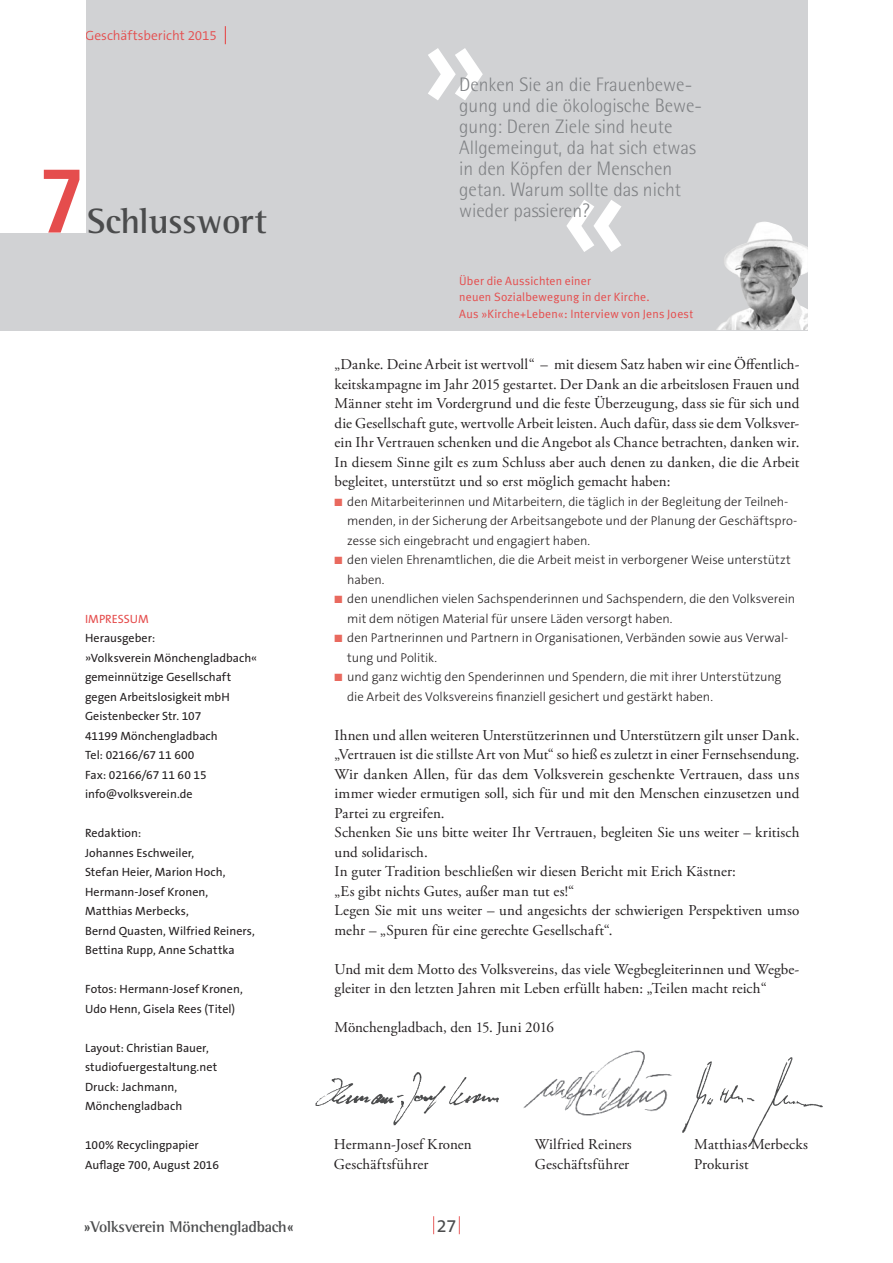
<style>
.page{position:relative;width:893px;height:1263px;background:#fff}
.page>*{position:absolute;margin:0;border:0;box-sizing:border-box;transform-origin:0 0}
.t1{font:700 condensed 90px "Frutiger";color:#e54d4d}
.t2{font:700 36px "Rotis Semi Serif";letter-spacing:-.01em;color:#4b4c4d}
.t3{font:300 19.5px/21px "Rotis Semi Sans";color:#808285}
.t4{font:18px "The Sans B5 Plain";color:#4b4c4d}
.t5{font:700 15.9px "Rotis Semi Serif";letter-spacing:-.02em;color:#4b4c4d}
.t6{font:15px/19.5px "Adobe Garamond Pro";letter-spacing:.01em;color:#231f20}
.t7{font:300 13.5px "The Sans B4";letter-spacing:-.005em;color:#e54d4d}
.t8{font:300 12.75px/19.5px "The Sans B3";letter-spacing:-.005em;color:#231f20}
.t9{font:12px/19.5px "The Sans B5 Plain";letter-spacing:.005em;color:#231f20}
.t10{font:12px/16.5px "Meta Plus Normal";letter-spacing:.015em;color:#e54d4d}
.t11{font:12px "The Sans B5 Plain";color:#e54d4d}
.s1{color:#e9695e}
</style>
<div class="page">
<div style="left:0;top:0;width:808px;height:330px;background:#d1d2d4"></div>
<img style="left:523px;top:1050px;width:149px;height:66px">
<svg style="left:433px;top:1216px;width:1px;height:18px"></svg>
<svg style="left:459px;top:1216px;width:1px;height:18px"></svg>
<svg style="left:225px;top:26px;width:1px;height:18px"></svg>
<div style="left:0;top:0;width:85px;height:233px;background:#fff"></div>
<img style="left:316px;top:1072px;width:182px;height:53px">
<img style="left:683px;top:1058px;width:139px;height:88px">
<img style="left:716px;top:222px;width:92px;height:108px">
<svg style="left:428px;top:48px;width:55px;height:52px"></svg>
<svg style="left:566px;top:200px;width:55px;height:52px"></svg>
<p class="t7" style="left:85px;top:29px;width:133px">Geschäftsbericht 2015</p>
<h1 class="t1" style="left:38px;top:148px;width:48px">7</h1>
<h2 class="t2" style="left:87px;top:199px;width:182px">Schlusswort</h2>
<p class="t11" style="left:85px;top:612px;width:65px">IMPRESSUM</p>
<p class="t9" style="left:85px;top:629px;width:174px">Herausgeber:<br>»Volksverein Mönchengladbach« gemeinnützige Gesellschaft gegen Arbeitslosigkeit mbH<br>Geistenbecker Str. 107<br>41199 Mönchengladbach<br>Tel: 02166/67 11 600<br>Fax: 02166/67 11 60 15 info@volksverein.de</p>
<p class="t9" style="left:85px;top:824px;width:171px">Redaktion:<br>Johannes Eschweiler,<br>Stefan Heier, Marion Hoch,<br>Hermann-Josef Kronen,<br>Matthias Merbecks,<br>Bernd Quasten, Wilfried Reiners,<br>Bettina Rupp, Anne Schattka</p>
<p class="t9" style="left:85px;top:980px;width:159px">Fotos: Hermann-Josef Kronen,<br>Udo Henn, Gisela Rees (Titel)</p>
<p class="t9" style="left:85px;top:1038px;width:134px">Layout: Christian Bauer, studiofuergestaltung.net<br>Druck: Jachmann,<br>Mönchengladbach</p>
<p class="t9" style="left:85px;top:1136px;width:135px">100% Recyclingpapier<br>Auflage 700, August 2016</p>
<h3 class="t3" style="left:459px;top:74px;width:244px">Denken Sie an die Frauenbewe&shy;gung und die ökologische Bewe&shy;gung: Deren Ziele sind heute<br>Allgemeingut, da hat sich etwas in den Köpfen der Menschen getan. Warum sollte das nicht wieder passieren?</h3>
<p class="t10" style="left:459px;top:272px;width:235px">Über die Aussichten einer<br>neuen Sozialbewegung in der Kirche.<br>Aus »Kirche+Leben«: Interview von Jens Joest</p>
<p class="t6" style="left:334px;top:355px;width:466px;text-align:justify">„Danke. Deine Arbeit ist wertvoll“ – mit diesem Satz haben wir eine Öffentlich&shy;keitskampagne im Jahr 2015 gestartet. Der Dank an die arbeitslosen Frauen und Männer steht im Vordergrund und die feste Überzeugung, dass sie für sich und die Gesellschaft gute, wertvolle Arbeit leisten. Auch dafür, dass sie dem Volksver&shy;ein Ihr Vertrauen schenken und die Angebot als Chance betrachten, danken wir.<br>In diesem Sinne gilt es zum Schluss aber auch denen zu danken, die die Arbeit begleitet, unterstützt und so erst möglich gemacht haben:</p>
<p class="t8" style="left:347px;top:492px;width:452px;text-indent:-13px"><span class="s1">■</span> den Mitarbeiterinnen und Mitarbeitern, die täglich in der Begleitung der Teilneh&shy;menden, in der Sicherung der Arbeitsangebote und der Planung der Geschäftspro&shy;zesse sich eingebracht und engagiert haben.</p>
<p class="t8" style="left:347px;top:551px;width:445px;text-indent:-13px"><span class="s1">■</span> den vielen Ehrenamtlichen, die die Arbeit meist in verborgener Weise unterstützt haben.</p>
<p class="t8" style="left:347px;top:590px;width:449px;text-indent:-13px"><span class="s1">■</span> den unendlichen vielen Sachspenderinnen und Sachspendern, die den Volksverein mit dem nötigen Material für unsere Läden versorgt haben.</p>
<p class="t8" style="left:347px;top:629px;width:443px;text-indent:-13px"><span class="s1">■</span> den Partnerinnen und Partnern in Organisationen, Verbänden sowie aus Verwal&shy;tung und Politik.</p>
<p class="t8" style="left:347px;top:668px;width:436px;text-indent:-13px"><span class="s1">■</span> und ganz wichtig den Spenderinnen und Spendern, die mit ihrer Unterstützung die Arbeit des Volksvereins finanziell gesichert und gestärkt haben.</p>
<p class="t6" style="left:334px;top:726px;width:467px">Ihnen und allen weiteren Unterstützerinnen und Unterstützern gilt unser Dank. „Vertrauen ist die stillste Art von Mut“ so hieß es zuletzt in einer Fernsehsendung.<br>Wir danken Allen, für das dem Volksverein geschenkte Vertrauen, dass uns immer wieder ermutigen soll, sich für und mit den Menschen einzusetzen und Partei zu ergreifen.<br>Schenken Sie uns bitte weiter Ihr Vertrauen, begleiten Sie uns weiter – kritisch und solidarisch.<br>In guter Tradition beschließen wir diesen Bericht mit Erich Kästner:<br>„Es gibt nichts Gutes, außer man tut es!“<br>Legen Sie mit uns weiter – und angesichts der schwierigen Perspektiven umso mehr – „Spuren für eine gerechte Gesellschaft“.</p>
<p class="t6" style="left:334px;top:960px;width:466px">Und mit dem Motto des Volksvereins, das viele Wegbegleiterinnen und Wegbe&shy;gleiter in den letzten Jahren mit Leben erfüllt haben: „Teilen macht reich“</p>
<p class="t6" style="left:334px;top:1018px;width:221px">Mönchengladbach, den 15. Juni 2016</p>
<p class="t6" style="left:334px;top:1135px;width:139px">Hermann-Josef Kronen<br>Geschäftsführer</p>
<p class="t6" style="left:535px;top:1135px;width:99px">Wilfried Reiners<br>Geschäftsführer</p>
<p class="t6" style="left:694px;top:1135px;width:115px">Matthias Merbecks<br>Prokurist</p>
<p class="t5" style="left:84px;top:1217px;width:211px">»Volksverein Mönchengladbach«</p>
<p class="t4" style="left:437px;top:1216px;width:21px">27</p>
</div>
